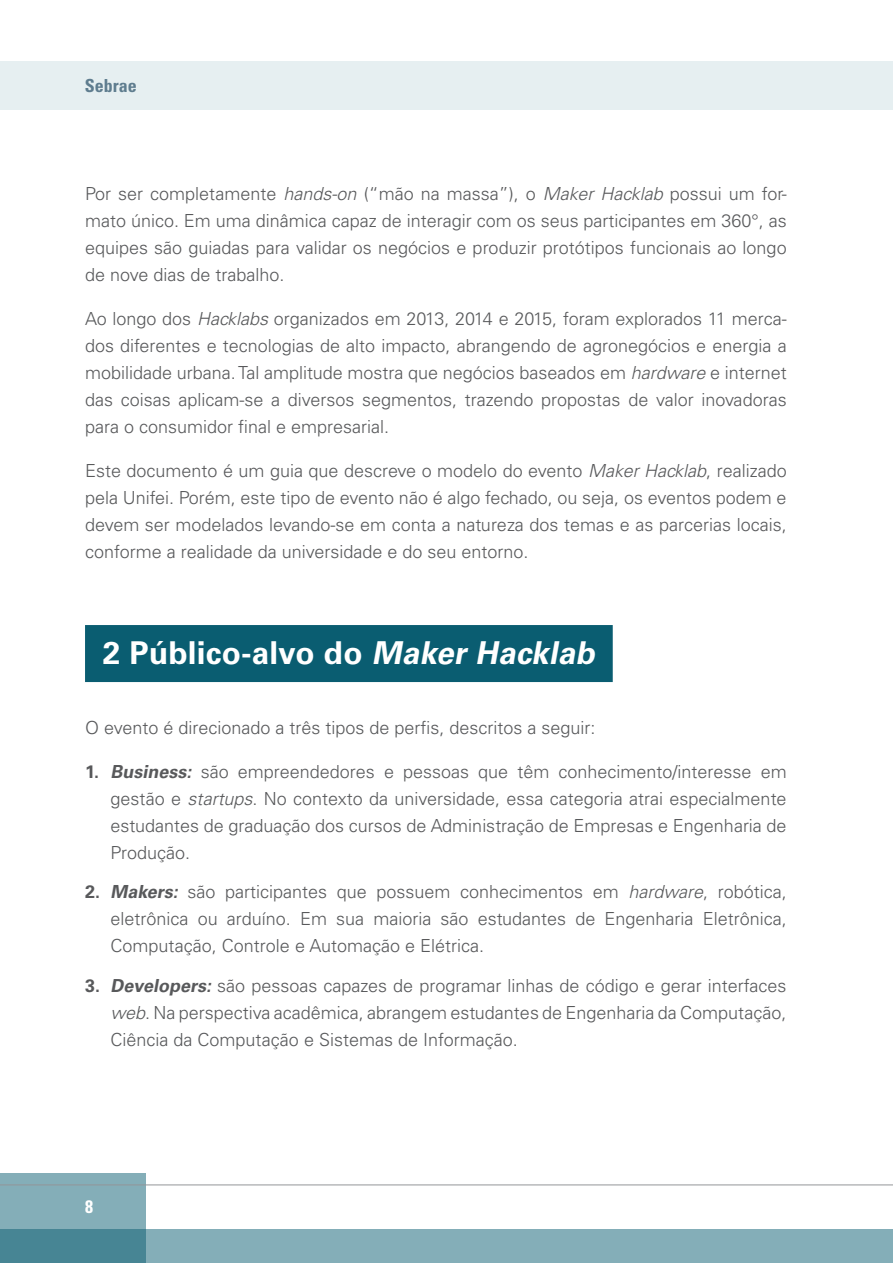
<style>
.page{position:relative;width:893px;height:1263px;background:#fff}
.page>*{position:absolute;margin:0;border:0;box-sizing:border-box;transform-origin:0 0}
.t1{font:700 31.5px "Univers LT Std";letter-spacing:.005em;color:#fff}
.t2{font:300 18px/27px "Univers LT Std";color:#58595b;text-align:justify}
.t3{font:700 condensed 18px "Univers LT Std";color:#5f7d8f}
.t4{font:700 condensed 18px "Univers LT Std";color:#fff}
.s1{font-style:italic}
.s2{font-weight:700}
.s3{font-weight:700;font-style:italic}
</style>
<div class="page">
<div style="left:0;top:62px;width:893px;height:48px;background:#e6eff1"></div>
<div style="left:0;top:1229px;width:893px;height:34px;background:#84aeb8"></div>
<svg style="left:0;top:1174px;width:146px;height:89px;background:#6c9da9"></svg>
<hr style="left:0;top:1185px;width:893px;height:1px;background:#939598">
<div style="left:85px;top:625px;width:528px;height:57px;background:#0a5d71"></div>
<p class="t3" style="left:85px;top:75px;width:54px">Sebrae</p>
<p class="t2" style="left:85px;top:180px;width:703px">Por ser completamente <span class="s1">hands-on</span> (“mão na massa”), o <span class="s1">Maker Hacklab</span> possui um for&shy;mato único. Em uma dinâmica capaz de interagir com os seus participantes em 360°, as equipes são guiadas para validar os negócios e produzir protótipos funcionais ao longo de nove dias de trabalho.</p>
<p class="t2" style="left:85px;top:305px;width:703px">Ao longo dos <span class="s1">Hacklabs</span> organizados em 2013, 2014 e 2015, foram explorados 11 merca&shy;dos diferentes e tecnologias de alto impacto, abrangendo de agronegócios e energia a mobilidade urbana. Tal amplitude mostra que negócios baseados em <span class="s1">hardware</span> e internet das coisas aplicam-se a diversos segmentos, trazendo propostas de valor inovadoras para o consumidor final e empresarial.</p>
<p class="t2" style="left:85px;top:457px;width:703px">Este documento é um guia que descreve o modelo do evento <span class="s1">Maker Hacklab</span>, realizado pela Unifei. Porém, este tipo de evento não é algo fechado, ou seja, os eventos podem e devem ser modelados levando-se em conta a natureza dos temas e as parcerias locais, conforme a realidade da universidade e do seu entorno.</p>
<h1 class="t1" style="left:103px;top:634px;width:500px">2 Público-alvo do <span class="s1">Maker Hacklab</span></h1>
<p class="t2" style="left:85px;top:714px;width:512px">O evento é direcionado a três tipos de perfis, descritos a seguir:</p>
<p class="t2" style="left:111px;top:758px;width:678px;text-indent:-26px"><span class="s2">1.</span> <span class="s3">Business:</span> são empreendedores e pessoas que têm conhecimento/interesse em gestão e <span class="s1">startups</span>. No contexto da universidade, essa categoria atrai especialmente estudantes de graduação dos cursos de Administração de Empresas e Engenharia de Produção.</p>
<p class="t2" style="left:111px;top:878px;width:678px;text-indent:-26px"><span class="s2">2.</span> <span class="s3">Makers:</span> são participantes que possuem conhecimentos em <span class="s1">hardware</span>, robótica, eletrônica ou arduíno. Em sua maioria são estudantes de Engenharia Eletrônica, Computação, Controle e Automação e Elétrica.</p>
<p class="t2" style="left:111px;top:972px;width:678px;text-indent:-26px"><span class="s2">3.</span> <span class="s3">Developers:</span> são pessoas capazes de programar linhas de código e gerar interfaces <span class="s1">web</span>. Na perspectiva acadêmica, abrangem estudantes de Engenharia da Computação, Ciência da Computação e Sistemas de Informação.</p>
<p class="t4" style="left:85px;top:1196px;width:9px">8</p>
</div>
